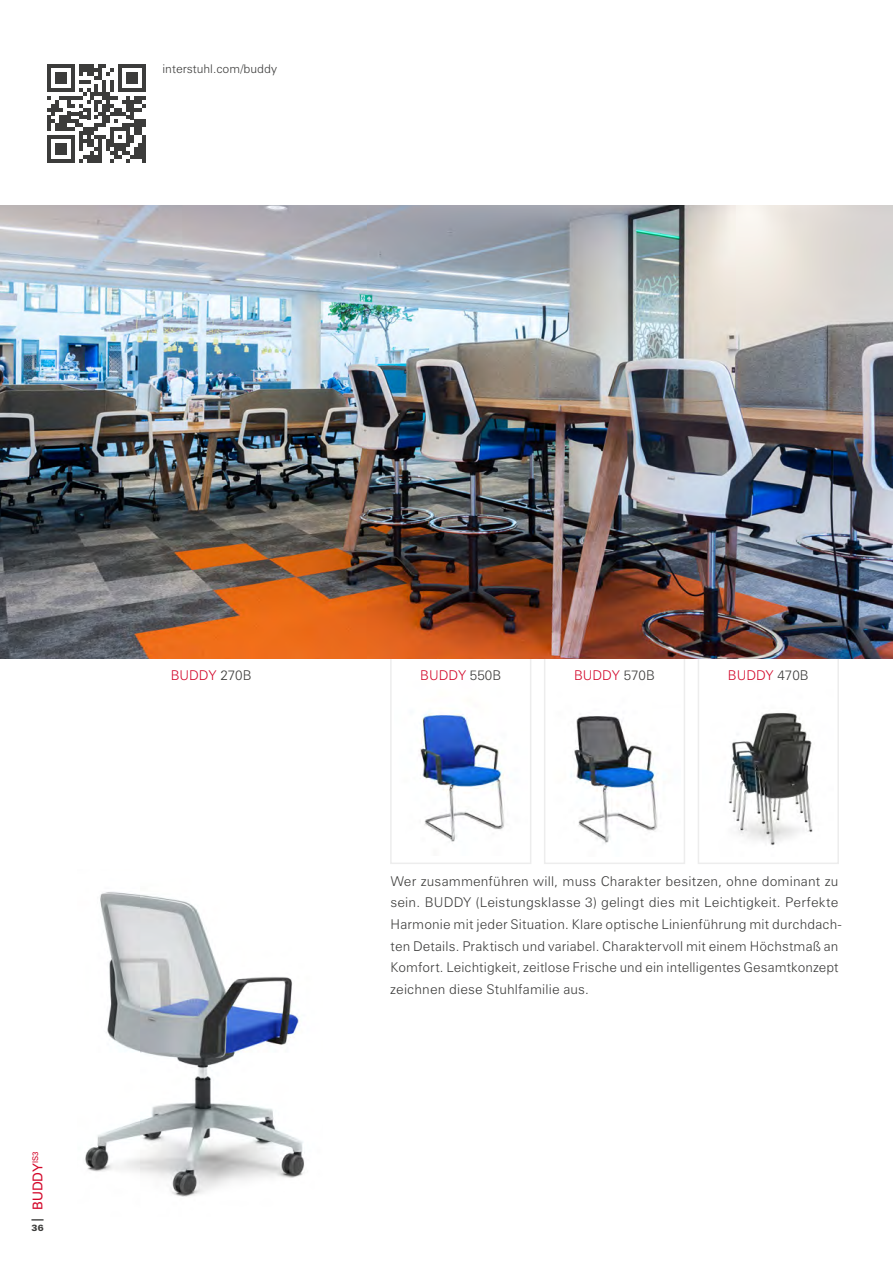
<style>
.page{position:relative;width:893px;height:1263px;background:#fff}
.page>*{position:absolute;margin:0;border:0;box-sizing:border-box;transform-origin:0 0}
.t1{font:300 13.5px/21.6px "Zurich BT";letter-spacing:.01em;color:#3c3c3b}
.t2{font:300 13.5px "Zurich BT";color:#d3072a}
.t3{font:13.5px "Zurich BT";color:#d3072a}
.t4{font:300 12px "Zurich BT";color:#3c3c3b}
.t5{font:900 9px "Zurich BT";color:#3c3c3b}
.s1{color:#3c3c3b}
</style>
<div class="page">
<img style="left:571px;top:716px;width:87px;height:128px">
<div style="left:544px;top:631px;width:141px;height:233px;border:2px solid #ededed"></div>
<img style="left:419px;top:711px;width:86px;height:131px">
<div style="left:390px;top:631px;width:141px;height:233px;border:2px solid #ededed"></div>
<img style="left:728px;top:713px;width:85px;height:132px">
<div style="left:698px;top:631px;width:141px;height:233px;border:2px solid #ededed"></div>
<img style="left:85px;top:892px;width:220px;height:305px">
<img style="left:0;top:205px;width:893px;height:454px">
<svg style="left:47px;top:64px;width:99px;height:99px"></svg>
<svg style="left:31px;top:1219px;width:13px;height:1px"></svg>
<p class="t4" style="left:162px;top:61px;width:116px">interstuhl.com/buddy</p>
<p class="t3" style="left:30px;top:1210px;width:59px;rotate:-90deg">BUDDY<sup>IS3</sup></p>
<p class="t5" style="left:31px;top:1222px;width:14px">36</p>
<p class="t2" style="left:171px;top:667px;width:82px">BUDDY <span class="s1">270B</span></p>
<p class="t2" style="left:420px;top:667px;width:82px">BUDDY <span class="s1">550B</span></p>
<p class="t2" style="left:574px;top:667px;width:82px">BUDDY <span class="s1">570B</span></p>
<p class="t2" style="left:728px;top:667px;width:82px">BUDDY <span class="s1">470B</span></p>
<p class="t1" style="left:390px;top:870px;width:453px">Wer zusammenführen will, muss Charakter besitzen, ohne dominant zu sein. BUDDY (Leistungsklasse 3) gelingt dies mit Leichtigkeit. Perfekte Harmonie mit jeder Situation. Klare optische Linienführung mit durchdach&shy;ten Details. Praktisch und variabel. Charaktervoll mit einem Höchstmaß an Komfort. Leichtigkeit, zeitlose Frische und ein intelligentes Gesamtkonzept zeichnen diese Stuhlfamilie aus.</p>
</div>
